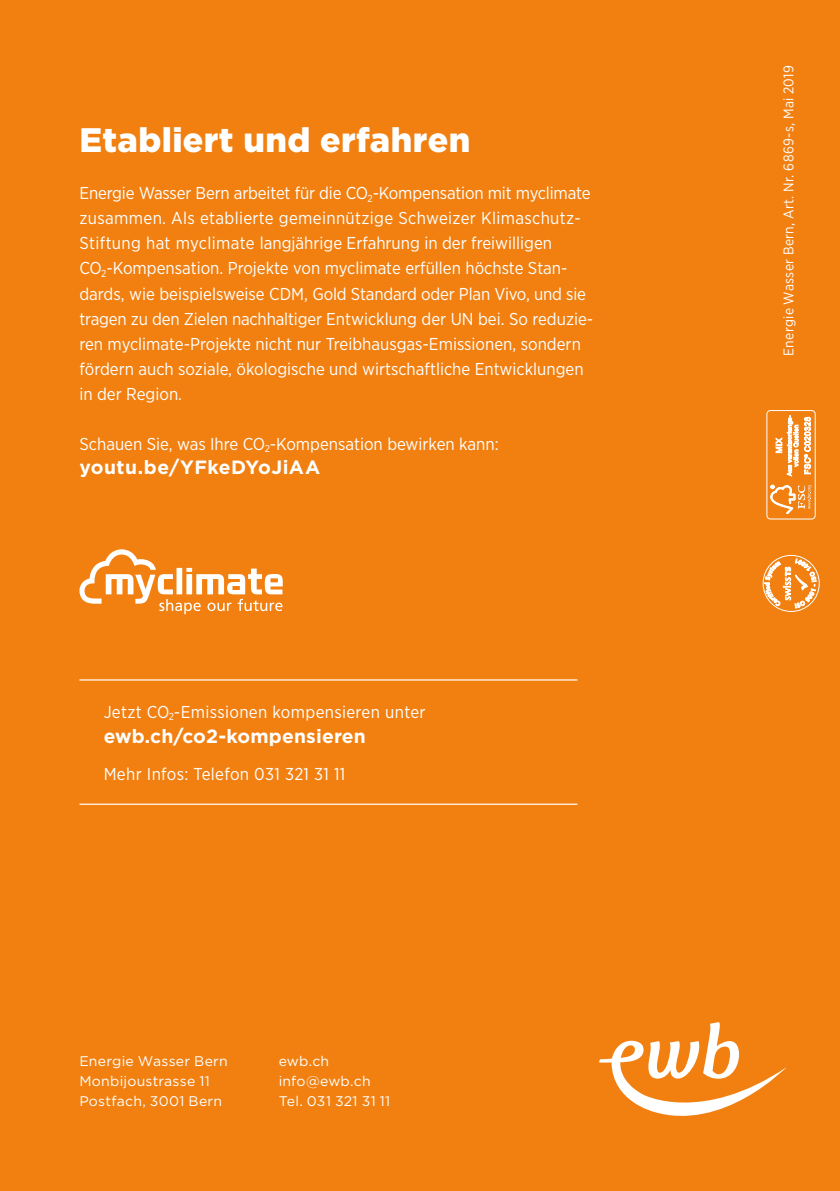
<style>
.page{position:relative;width:840px;height:1191px;background:#fff}
.page>*{position:absolute;margin:0;border:0;box-sizing:border-box;transform-origin:0 0}
.t1{font:900 34px "Gotham";letter-spacing:.01em;color:#fff}
.t2{font:700 19.2px "Gotham";letter-spacing:.01em;color:#fff}
.t3{font:17.2px/25px "Gotham Narrow";color:#fff}
.t4{font:17.2px "Gotham Narrow";letter-spacing:.02em;color:#fff}
.t5{font:14px/20px "Gotham";letter-spacing:.015em;color:#fff}
.t6{font:14px "Gotham Narrow";letter-spacing:.02em;color:#fff}
</style>
<div class="page">
<div style="left:0;top:0;width:839px;height:1191px;background:#f18011"></div>
<svg style="left:599px;top:1022px;width:186px;height:93px"></svg>
<div style="left:766px;top:410px;width:49px;height:109px;border:1px solid #fff;border-radius:4px"></div>
<svg style="left:770px;top:485px;width:40px;height:29px"></svg>
<svg style="left:775px;top:415px;width:35px;height:61px"></svg>
<div style="left:762px;top:555px;width:57px;height:57px;border:1px solid #fff;border-radius:50%"></div>
<svg style="left:764px;top:558px;width:51px;height:50px"></svg>
<svg style="left:79px;top:549px;width:203px;height:65px"></svg>
<hr style="left:79px;top:679px;width:498px;height:1px;background:#fff">
<hr style="left:79px;top:803px;width:498px;height:2px;background:#fff">
<h1 class="t1" style="left:79px;top:120px;width:392px">Etabliert und erfahren</h1>
<p class="t3" style="left:79px;top:181px;width:515px">Energie Wasser Bern arbeitet für die CO<sub>2</sub>-Kompensation mit myclimate zusammen. Als etablierte gemeinnützige Schweizer Klimaschutz-Stiftung hat myclimate langjährige Erfahrung in der freiwilligen CO<sub>2</sub>-Kompensation. Projekte von myclimate erfüllen höchste Stan&shy;dards, wie beispielsweise CDM, Gold Standard oder Plan Vivo, und sie tragen zu den Zielen nachhaltiger Entwicklung der UN bei. So reduzie&shy;ren myclimate-Projekte nicht nur Treibhausgas-Emissionen, sondern fördern auch soziale, ökologische und wirtschaftliche Entwicklungen in der Region.</p>
<p class="t3" style="left:79px;top:431px;width:420px">Schauen Sie, was Ihre CO<sub>2</sub>-Kompensation bewirken kann:</p>
<p class="t2" style="left:79px;top:455px;width:242px">youtu.be/YFkeDYoJiAA</p>
<p class="t4" style="left:104px;top:701px;width:323px">Jetzt CO<sub>2</sub>-Emissionen kompensieren unter</p>
<p class="t2" style="left:104px;top:724px;width:263px">ewb.ch/co2-kompensieren</p>
<p class="t4" style="left:104px;top:763px;width:243px">Mehr Infos: Telefon 031 321 31 11</p>
<p class="t5" style="left:79px;top:1050px;width:150px">Energie Wasser Bern<br>Monbijoustrasse 11<br>Postfach, 3001 Bern</p>
<p class="t5" style="left:278px;top:1050px;width:113px">ewb.ch info@ewb.ch<br>Tel. 031 321 31 11</p>
<p class="t6" style="left:779px;top:356px;width:292px;rotate:-90deg">Energie Wasser Bern, Art. Nr. 6869-s, Mai 2019</p>
</div>
